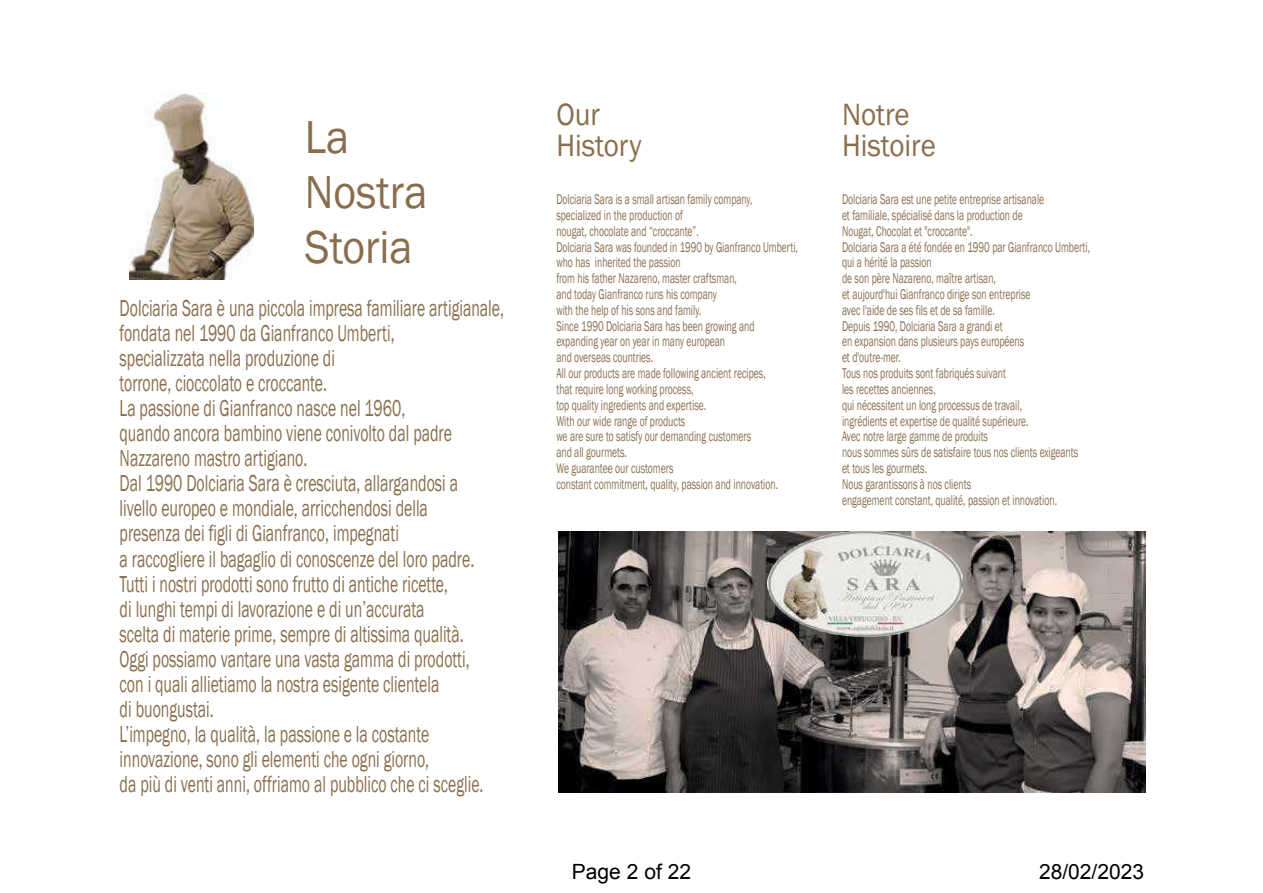
<style>
.page{position:relative;width:1263px;height:893px;background:#fff}
.page>*{position:absolute;margin:0;border:0;box-sizing:border-box;transform-origin:0 0}
.t1{font:47.4px/55.3px "Franklin Gothic";color:#896e4d;scale:.92 1}
.t2{font:31.65px/31.7px "Franklin Gothic";color:#896e4d;scale:.92 1}
.t3{font:23.7px/25px "Franklin Gothic";color:#896e4d;scale:.66 1}
.t4{font:21px "Arial";color:#000}
.t5{font:14.55px/15.8px "Franklin Gothic";color:#896e4d;scale:.66 1}
</style>
<div class="page">
<img style="left:129px;top:92px;width:124px;height:187px">
<img style="left:559px;top:531px;width:586px;height:261px">
<img style="left:767px;top:531px;width:196px;height:106px">
<h1 class="t1" style="left:305px;top:110px;width:135px">La<br>Nostra<br>Storia</h1>
<p class="t3" style="left:120px;top:296px;width:584px">Dolciaria Sara è una piccola impresa familiare artigianale, fondata nel 1990 da Gianfranco Umberti,<br>specializzata nella produzione di<br>torrone, cioccolato e croccante.<br>La passione di Gianfranco nasce nel 1960,<br>quando ancora bambino viene conivolto dal padre Nazzareno mastro artigiano.<br>Dal 1990 Dolciaria Sara è cresciuta, allargandosi a<br>livello europeo e mondiale, arricchendosi della<br>presenza dei figli di Gianfranco, impegnati<br>a raccogliere il bagaglio di conoscenze del loro padre.<br>Tutti i nostri prodotti sono frutto di antiche ricette,<br>di lunghi tempi di lavorazione e di un’accurata<br>scelta di materie prime, sempre di altissima qualità.<br>Oggi possiamo vantare una vasta gamma di prodotti,<br>con i quali allietiamo la nostra esigente clientela<br>di buongustai.<br>L’impegno, la qualità, la passione e la costante innovazione, sono gli elementi che ogni giorno,<br>da più di venti anni, offriamo al pubblico che ci sceglie.</p>
<h2 class="t2" style="left:556px;top:99px;width:94px">Our<br>History</h2>
<p class="t5" style="left:556px;top:192px;width:368px">Dolciaria Sara is a small artisan family company, specialized in the production of<br>nougat, chocolate and “croccante”.<br>Dolciaria Sara was founded in 1990 by Gianfranco Umberti, who has inherited the passion<br>from his father Nazareno, master craftsman,<br>and today Gianfranco runs his company<br>with the help of his sons and family.<br>Since 1990 Dolciaria Sara has been growing and expanding year on year in many european<br>and overseas countries.<br>All our products are made following ancient recipes,<br>that require long working process,<br>top quality ingredients and expertise.<br>With our wide range of products<br>we are sure to satisfy our demanding customers<br>and all gourmets.<br>We guarantee our customers<br>constant commitment, quality, passion and innovation.</p>
<p class="t5" style="left:842px;top:192px;width:377px">Dolciaria Sara est une petite entreprise artisanale<br>et familiale, spécialisé dans la production de<br>Nougat, Chocolat et "croccante".<br>Dolciaria Sara a été fondée en 1990 par Gianfranco Umberti, qui a hérité la passion<br>de son père Nazareno, maître artisan,<br>et aujourd'hui Gianfranco dirige son entreprise<br>avec l'aide de ses fils et de sa famille.<br>Depuis 1990, Dolciaria Sara a grandi et<br>en expansion dans plusieurs pays européens<br>et d'outre-mer.<br>Tous nos produits sont fabriqués suivant<br>les recettes anciennes,<br>qui nécessitent un long processus de travail,<br>ingrédients et expertise de qualité supérieure.<br>Avec notre large gamme de produits<br>nous sommes sûrs de satisfaire tous nos clients exigeants<br>et tous les gourmets.<br>Nous garantissons à nos clients<br>engagement constant, qualité, passion et innovation.</p>
<h2 class="t2" style="left:842px;top:99px;width:104px">Notre<br>Histoire</h2>
<h3 class="t4" style="left:572px;top:858px;width:121px">Page 2 of 22</h3>
<h3 class="t4" style="left:1039px;top:858px;width:107px">28/02/2023</h3>
</div>
